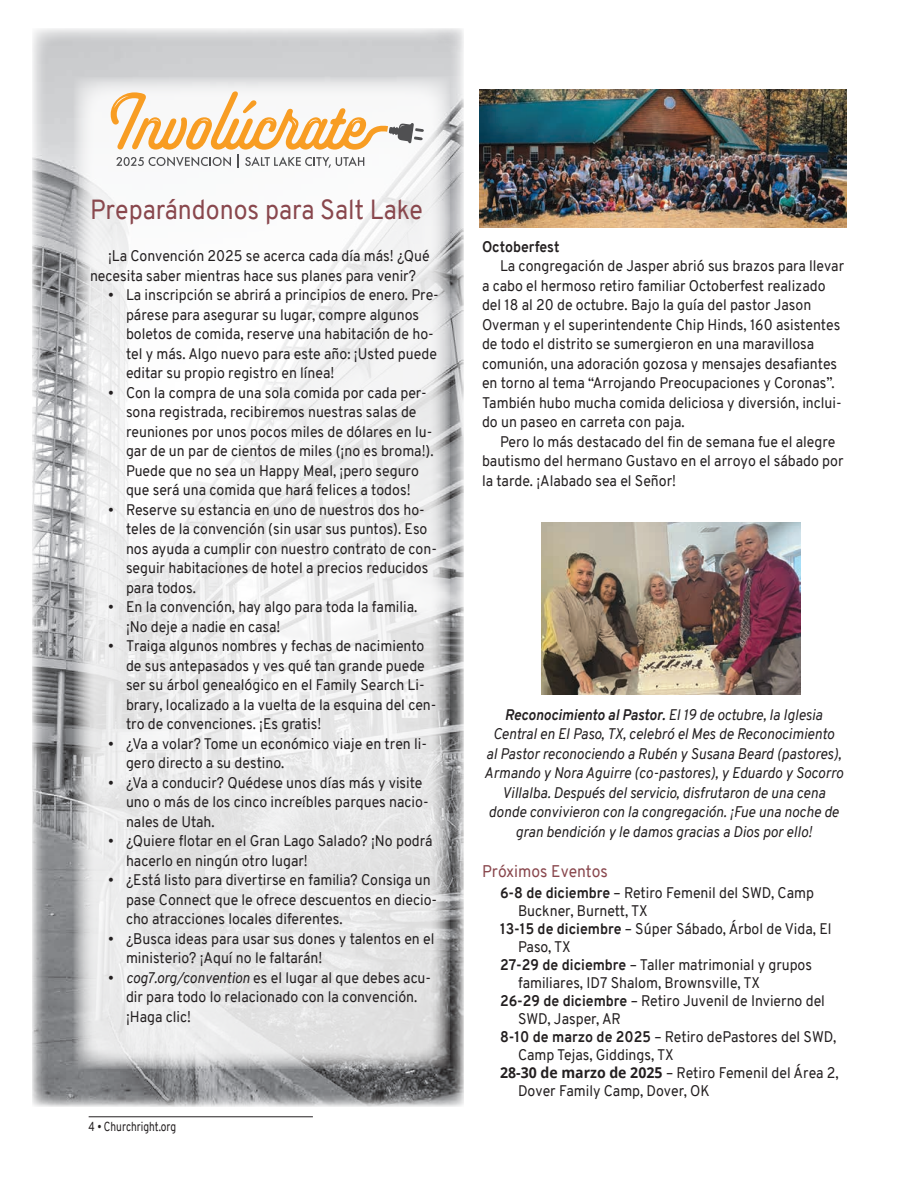
<style>
.page{position:relative;width:918px;height:1188px;background:#fff}
.page>*{position:absolute;margin:0;border:0;box-sizing:border-box;transform-origin:0 0}
.District_News_Title-CR{font:27px "Overpass";color:#89474d;scale:.92 1}
.Calendar_Events_Title-CR{font:16.5px "Overpass";color:#89474d;scale:.95 1}
.News-CR{font:15px/19.5px "Overpass";color:#231f20;scale:.94 1}
.Calendar_Events-CR{font:15px/18px "Overpass";color:#231f20;scale:.94 1}
.Caption-CR{font:italic 15px/19.5px "Overpass";color:#231f20;text-align:center;scale:.94 1}
.News-Bold_Title{font:700 15px "Overpass";letter-spacing:-.005em;color:#231f20;scale:.94 1}
.t1{font:12.75px "Overpass";color:#231f20;scale:.8 1}
.s1{font-style:italic}
.s2{font-weight:700}
.s3{font-family:"Open Sans";font-weight:700}
</style>
<div class="page">
<hr style="left:89px;top:1116px;width:224px;height:1px;background:#231f20">
<img style="left:32px;top:28px;width:432px;height:1079px">
<svg style="left:74px;top:77px;width:376px;height:992px;fill:#edeeee"></svg>
<img style="left:541px;top:522px;width:259px;height:173px">
<svg style="left:111px;top:90px;width:313px;height:78px"></svg>
<img style="left:480px;top:90px;width:366px;height:137px">
<p class="District_News_Title-CR" style="left:90px;top:191px;width:363px">Preparándonos para Salt Lake</p>
<p class="News-CR" style="left:90px;top:247px;width:363px;text-indent:18px">¡La Convención 2025 se acerca cada día más! ¿Qué necesita saber mientras hace sus planes para venir?</p>
<p class="News-CR" style="left:126px;top:286px;width:334px;text-indent:-18px">• La inscripción se abrirá a principios de enero. Pre&shy;párese para asegurar su lugar, compre algunos boletos de comida, reserve una habitación de ho&shy;tel y más. Algo nuevo para este año: ¡Usted puede editar su propio registro en línea!</p>
<p class="News-CR" style="left:126px;top:383px;width:329px;text-indent:-18px">• Con la compra de una sola comida por cada per&shy;sona registrada, recibiremos nuestras salas de reuniones por unos pocos miles de dólares en lu&shy;gar de un par de cientos de miles (¡no es broma!).<br>Puede que no sea un Happy Meal, ¡pero seguro que será una comida que hará felices a todos!</p>
<p class="News-CR" style="left:126px;top:500px;width:332px;text-indent:-18px">• Reserve su estancia en uno de nuestros dos ho&shy;teles de la convención (sin usar sus puntos). Eso nos ayuda a cumplir con nuestro contrato de con&shy;seguir habitaciones de hotel a precios reducidos para todos.</p>
<p class="News-CR" style="left:126px;top:598px;width:312px;text-indent:-18px">• En la convención, hay algo para toda la familia. ¡No deje a nadie en casa!</p>
<p class="News-CR" style="left:126px;top:637px;width:332px;text-indent:-18px">• Traiga algunos nombres y fechas de nacimiento de sus antepasados y ves qué tan grande puede ser su árbol genealógico en el Family Search Li&shy;brary, localizado a la vuelta de la esquina del cen&shy;tro de convenciones. ¡Es gratis!</p>
<p class="News-CR" style="left:126px;top:734px;width:322px;text-indent:-18px">• ¿Va a volar? Tome un económico viaje en tren li&shy;gero directo a su destino.</p>
<p class="News-CR" style="left:126px;top:773px;width:324px;text-indent:-18px">• ¿Va a conducir? Quédese unos días más y visite uno o más de los cinco increíbles parques nacio&shy;nales de Utah.</p>
<p class="News-CR" style="left:126px;top:832px;width:328px;text-indent:-18px">• ¿Quiere flotar en el Gran Lago Salado? ¡No podrá hacerlo en ningún otro lugar!</p>
<p class="News-CR" style="left:126px;top:871px;width:333px;text-indent:-18px">• ¿Está listo para divertirse en familia? Consiga un pase Connect que le ofrece descuentos en diecio&shy;cho atracciones locales diferentes.</p>
<p class="News-CR" style="left:126px;top:929px;width:330px;text-indent:-18px">• ¿Busca ideas para usar sus dones y talentos en el ministerio? ¡Aquí no le faltarán!</p>
<p class="News-CR" style="left:126px;top:968px;width:326px;text-indent:-18px">• <span class="s1">cog7.org/convention</span> es el lugar al que debes acu&shy;dir para todo lo relacionado con la convención. ¡Haga clic!</p>
<p class="t1" style="left:89px;top:1117px;width:111px">4 • Churchright.org</p>
<p class="News-Bold_Title" style="left:482px;top:236px;width:84px">Octoberfest</p>
<p class="News-CR" style="left:482px;top:256px;width:387px;text-indent:18px">La congregación de Jasper abrió sus brazos para llevar a cabo el hermoso retiro familiar Octoberfest realizado del 18 al 20 de octubre. Bajo la guía del pastor Jason Overman y el superintendente Chip Hinds, 160 asistentes de todo el distrito se sumergieron en una maravillosa comunión, una adoración gozosa y mensajes desafiantes en torno al tema “Arrojando Preocupaciones y Coronas”.<br>También hubo mucha comida deliciosa y diversión, inclui&shy;do un paseo en carreta con paja.</p>
<p class="News-CR" style="left:482px;top:432px;width:386px;text-indent:18px">Pero lo más destacado del fin de semana fue el alegre bautismo del hermano Gustavo en el arroyo el sábado por la tarde. ¡Alabado sea el Señor!</p>
<p class="Caption-CR" style="left:484px;top:705px;width:383px"><span class="s2">Reconocimiento al Pastor.</span> El 19 de octubre, la Iglesia Central en El Paso, TX, celebró el Mes de Reconocimiento<br>al Pastor reconociendo a Rubén y Susana Beard (pastores), Armando y Nora Aguirre (co-pastores), y Eduardo y Socorro Villalba. Después del servicio, disfrutaron de una cena donde convivieron con la congregación. ¡Fue una noche de gran bendición y le damos gracias a Dios por ello!</p>
<p class="Calendar_Events_Title-CR" style="left:482px;top:860px;width:134px">Próximos Eventos</p>
<p class="Calendar_Events-CR" style="left:518px;top:884px;width:316px;text-indent:-18px"><span class="s2">6-8 de diciembre</span> – Retiro Femenil del SWD, Camp<br>Buckner, Burnett, TX</p>
<p class="Calendar_Events-CR" style="left:518px;top:920px;width:335px;text-indent:-18px"><span class="s2">13-15 de diciembre</span> – Súper Sábado, Árbol de Vida, El<br>Paso, TX</p>
<p class="Calendar_Events-CR" style="left:518px;top:956px;width:314px;text-indent:-18px"><span class="s2">27-29 de diciembre</span> – Taller matrimonial y grupos familiares, ID7 Shalom, Brownsville, TX</p>
<p class="Calendar_Events-CR" style="left:518px;top:992px;width:328px;text-indent:-18px"><span class="s2">26-29 de diciembre</span> – Retiro Juvenil de Invierno del<br>SWD, Jasper, AR</p>
<p class="Calendar_Events-CR" style="left:518px;top:1028px;width:340px;text-indent:-18px"><span class="s2">8-10 de marzo de 2025</span> – Retiro dePastores del SWD,<br>Camp Tejas, Giddings, TX</p>
<p class="Calendar_Events-CR" style="left:518px;top:1064px;width:343px;text-indent:-18px"><span class="s3">28-30 de marzo de 2025</span> – Retiro Femenil del Área 2,<br>Dover Family Camp, Dover, OK</p>
</div>
